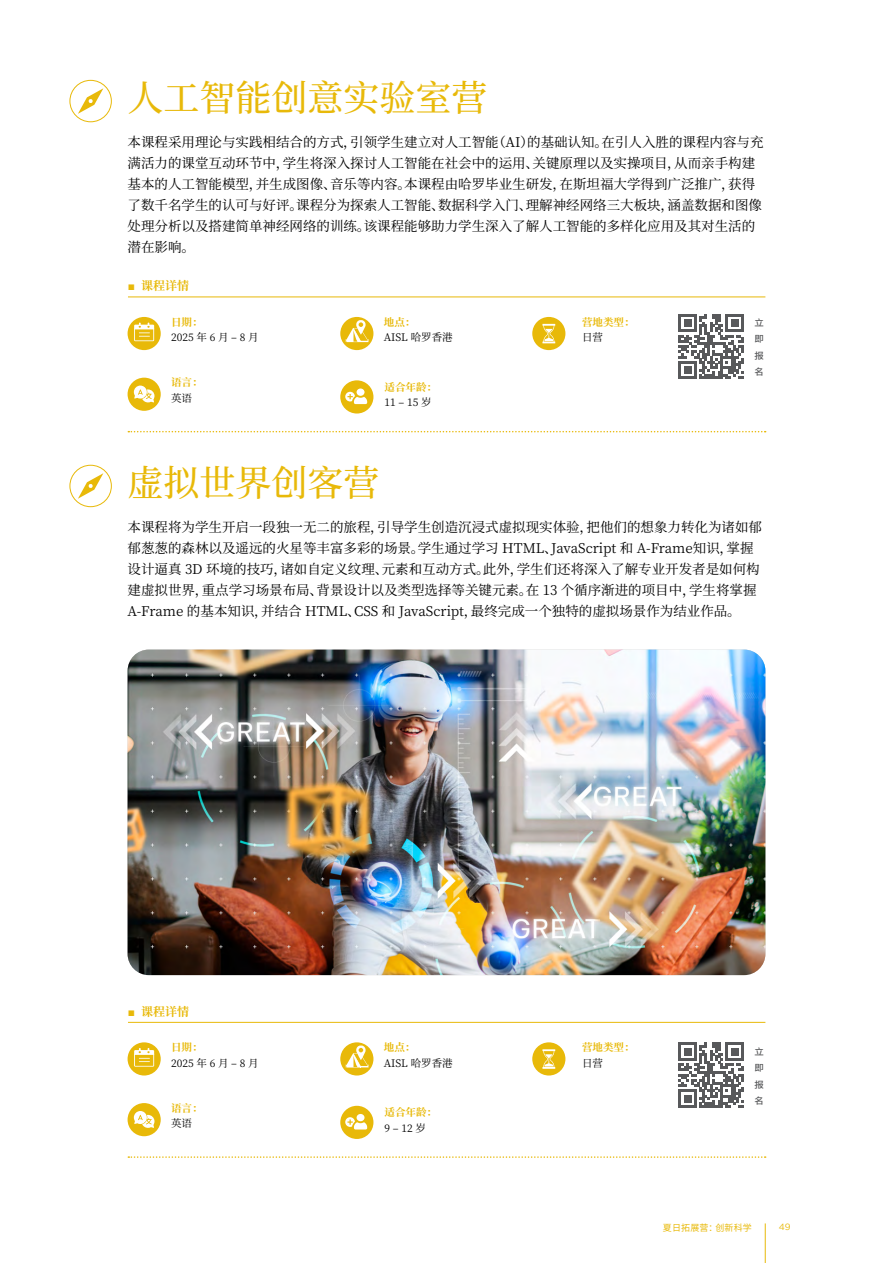
<style>
.page{position:relative;width:893px;height:1263px;background:#fff}
.page>*{position:absolute;margin:0;border:0;box-sizing:border-box;transform-origin:0 0}
.cn_Head_1{font:500 36px "Noto Serif CJ Ksc";color:#e8b909}
.cn_Bodytext-1{font:13.5px/21px "Noto Serif CJ Ksc";color:#000}
.t1{font:700 12px "Noto Serif CJ Ksc";color:#e8b909}
.cn_info_text{font:10.5px "Noto Serif CJ Ksc";color:#000}
.cn_info_sub{font:700 10.5px "Noto Serif CJ Ksc";color:#e8b909}
.t2{font:9px "Noto Sans CJ Ksc";letter-spacing:.015em;color:#e8b909}
.ch_enrol{font:500 9px "Noto Sans CJ Ksc";color:#58595b;scale:1.05 1}
.t3{font:9px "Gotham";color:#e8b909}
.s1{font-family:"Arial";font-weight:400}
</style>
<div class="page">
<div style="left:70px;top:80px;width:42px;height:42px;border:1px solid #e8b909;border-radius:50%"></div>
<svg style="left:78px;top:88px;width:25px;height:26px"></svg>
<div style="left:70px;top:465px;width:42px;height:42px;border:1px solid #e8b909;border-radius:50%"></div>
<svg style="left:78px;top:473px;width:25px;height:26px"></svg>
<hr style="left:128px;top:297px;width:637px;height:1px;background:#e8b909">
<hr style="left:128px;top:1022px;width:637px;height:1px;background:#e8b909">
<div style="left:128px;top:317px;width:33px;height:33px;background:#e8b909;border-radius:50%"></div>
<svg style="left:134px;top:323px;width:20px;height:18px"></svg>
<div style="left:128px;top:1042px;width:33px;height:33px;background:#e8b909;border-radius:50%"></div>
<svg style="left:134px;top:1048px;width:20px;height:19px"></svg>
<div style="left:340px;top:317px;width:33px;height:33px;background:#e8b909;border-radius:50%"></div>
<svg style="left:346px;top:320px;width:22px;height:23px"></svg>
<div style="left:340px;top:1042px;width:33px;height:33px;background:#e8b909;border-radius:50%"></div>
<svg style="left:346px;top:1045px;width:22px;height:23px"></svg>
<div style="left:128px;top:378px;width:33px;height:33px;background:#e8b909;border-radius:50%"></div>
<svg style="left:134px;top:385px;width:20px;height:17px"></svg>
<div style="left:128px;top:1103px;width:33px;height:33px;background:#e8b909;border-radius:50%"></div>
<svg style="left:134px;top:1111px;width:20px;height:17px"></svg>
<div style="left:532px;top:317px;width:33px;height:33px;background:#e8b909;border-radius:50%"></div>
<svg style="left:542px;top:324px;width:13px;height:19px"></svg>
<div style="left:532px;top:1042px;width:33px;height:33px;background:#e8b909;border-radius:50%"></div>
<svg style="left:542px;top:1049px;width:13px;height:20px"></svg>
<div style="left:340px;top:380px;width:33px;height:33px;background:#e8b909;border-radius:50%"></div>
<svg style="left:357px;top:388px;width:8px;height:8px"></svg>
<svg style="left:345px;top:392px;width:22px;height:12px"></svg>
<div style="left:340px;top:1106px;width:33px;height:33px;background:#e8b909;border-radius:50%"></div>
<div style="left:357px;top:1114px;width:8px;height:7px;background:#fff;border-radius:50%"></div>
<svg style="left:345px;top:1117px;width:22px;height:12px"></svg>
<svg style="left:128px;top:431px;width:638px;height:1px"></svg>
<svg style="left:128px;top:1156px;width:638px;height:2px"></svg>
<img style="left:128px;top:649px;width:637px;height:326px">
<svg style="left:678px;top:314px;width:66px;height:65px"></svg>
<svg style="left:678px;top:1042px;width:66px;height:66px"></svg>
<hr style="left:765px;top:1223px;width:1px;height:40px;background:#e8b909">
<p class="cn_Head_1" style="left:128px;top:78px;width:361px">人工智能创意实验室营</p>
<p class="cn_Bodytext-1" style="left:128px;top:132px;width:637px">本课程采用理论与实践相结合的方式，引领学生建立对人工智能（AI）的基础认知。在引人入胜的课程内容与充满活力的课堂互动环节中，学生将深入探讨人工智能在社会中的运用、关键原理以及实操项目，从而亲手构建基本的人工智能模型，并生成图像、音乐等内容。本课程由哈罗毕业生研发，在斯坦福大学得到广泛推广，获得了数千名学生的认可与好评。课程分为探索人工智能、数据科学入门、理解神经网络三大板块，涵盖数据和图像处理分析以及搭建简单神经网络的训练。该课程能够助力学生深入了解人工智能的多样化应用及其对生活的潜在影响。</p>
<p class="t1" style="left:128px;top:279px;width:63px"><span class="s1">■</span> 课程详情</p>
<p class="cn_info_sub" style="left:171px;top:316px;width:33px">日期：</p>
<p class="cn_info_text" style="left:171px;top:331px;width:89px">2025 年 6 月 – 8 月</p>
<p class="cn_info_sub" style="left:171px;top:376px;width:33px">语言：</p>
<p class="cn_info_text" style="left:171px;top:392px;width:23px">英语</p>
<p class="cn_info_sub" style="left:384px;top:316px;width:33px">地点：</p>
<p class="cn_info_text" style="left:384px;top:331px;width:70px">AISL 哈罗香港</p>
<p class="cn_info_sub" style="left:385px;top:381px;width:54px">适合年龄：</p>
<p class="cn_info_text" style="left:385px;top:397px;width:49px">11 – 15 岁</p>
<p class="cn_Head_1" style="left:128px;top:462px;width:253px">虚拟世界创客营</p>
<p class="cn_info_sub" style="left:582px;top:316px;width:54px">营地类型：</p>
<p class="cn_info_text" style="left:582px;top:331px;width:22px">日营</p>
<p class="ch_enrol" style="left:754px;top:318px;width:10px">立</p>
<p class="ch_enrol" style="left:754px;top:334px;width:10px">即</p>
<p class="ch_enrol" style="left:754px;top:351px;width:10px">报</p>
<p class="ch_enrol" style="left:754px;top:367px;width:10px">名</p>
<p class="cn_Bodytext-1" style="left:128px;top:517px;width:636px">本课程将为学生开启一段独一无二的旅程，引导学生创造沉浸式虚拟现实体验，把他们的想象力转化为诸如郁郁葱葱的森林以及遥远的火星等丰富多彩的场景。学生通过学习 HTML、JavaScript 和 A-Frame知识，掌握设计逼真 3D 环境的技巧，诸如自定义纹理、元素和互动方式。此外，学生们还将深入了解专业开发者是如何构建虚拟世界，重点学习场景布局、背景设计以及类型选择等关键元素。在 13 个循序渐进的项目中，学生将掌握A-Frame 的基本知识，并结合 HTML、CSS 和 JavaScript，最终完成一个独特的虚拟场景作为结业作品。</p>
<p class="t1" style="left:128px;top:1005px;width:63px"><span class="s1">■</span> 课程详情</p>
<p class="cn_info_sub" style="left:171px;top:1041px;width:33px">日期：</p>
<p class="cn_info_text" style="left:171px;top:1057px;width:89px">2025 年 6 月 – 8 月</p>
<p class="cn_info_sub" style="left:171px;top:1102px;width:33px">语言：</p>
<p class="cn_info_text" style="left:171px;top:1117px;width:23px">英语</p>
<p class="cn_info_sub" style="left:384px;top:1041px;width:33px">地点：</p>
<p class="cn_info_text" style="left:384px;top:1057px;width:70px">AISL 哈罗香港</p>
<p class="cn_info_sub" style="left:385px;top:1106px;width:54px">适合年龄：</p>
<p class="cn_info_text" style="left:385px;top:1122px;width:43px">9 – 12 岁</p>
<p class="cn_info_sub" style="left:582px;top:1041px;width:54px">营地类型：</p>
<p class="cn_info_text" style="left:582px;top:1057px;width:22px">日营</p>
<p class="ch_enrol" style="left:754px;top:1046px;width:10px">立</p>
<p class="ch_enrol" style="left:754px;top:1063px;width:10px">即</p>
<p class="ch_enrol" style="left:754px;top:1079px;width:10px">报</p>
<p class="ch_enrol" style="left:754px;top:1095px;width:10px">名</p>
<p class="t2" style="left:663px;top:1222px;width:90px">夏日拓展营：创新科学</p>
<p class="t3" style="left:779px;top:1222px;width:13px">49</p>
</div>
